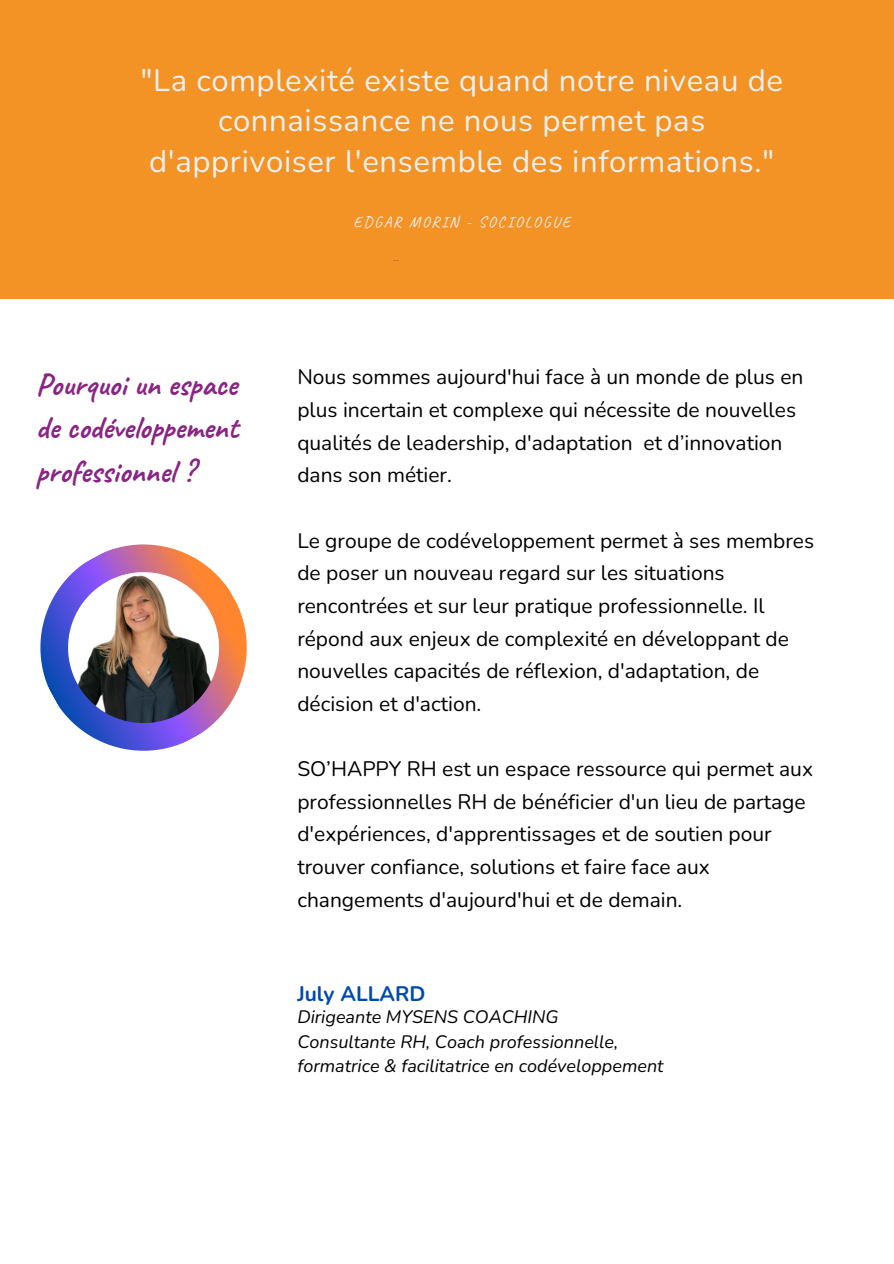
<style>
.page{position:relative;width:894px;height:1264px;background:#fff}
.page>*{position:absolute;margin:0;border:0;box-sizing:border-box;transform-origin:0 0}
.t1{font:700 31.5px/43.8px "Caveat";color:#892484;text-align:justify}
.t2{font:31.05px/40.5px "Nunito";letter-spacing:.02em;color:#edf0f2;text-align:center}
.t3{font:21px/32.7px "Nunito";color:#000}
.t4{font:700 21px "Nunito";color:#004aad}
.t5{font:italic 18px/24.8px "Nunito";color:#000}
.t6{font:15.45px "Caveat";letter-spacing:.125em;color:#edf0f2}
</style>
<div class="page">
<div style="left:0;top:0;width:893px;height:299px;background:#f39325"></div>
<svg style="left:40px;top:544px;width:207px;height:207px"></svg>
<h4 class="t2" style="left:140px;top:60px;width:644px">"La complexité existe quand notre niveau de connaissance ne nous permet pas d'apprivoiser l'ensemble des informations."</h4>
<p class="t1" style="left:36px;top:362px;width:204px">Pourquoi un espace de codéveloppement professionnel ?</p>
<p class="t6" style="left:353px;top:212px;width:219px">EDGAR MORIN - SOCIOLOGUE</p>
<p class="t3" style="left:297px;top:361px;width:507px">Nous sommes aujourd'hui face à un monde de plus en plus incertain et complexe qui nécessite de nouvelles qualités de leadership, d'adaptation et d’innovation dans son métier.</p>
<h1 class="t3" style="left:297px;top:524px;width:518px">Le groupe de codéveloppement permet à ses membres de poser un nouveau regard sur les situations rencontrées et sur leur pratique professionnelle. Il répond aux enjeux de complexité en développant de nouvelles capacités de réflexion, d'adaptation, de décision et d'action.</h1>
<p class="t3" style="left:297px;top:753px;width:517px">SO’HAPPY RH est un espace ressource qui permet aux professionnelles RH de bénéficier d'un lieu de partage d'expériences, d'apprentissages et de soutien pour trouver confiance, solutions et faire face aux changements d'aujourd'hui et de demain.</p>
<p class="t4" style="left:297px;top:979px;width:130px">July ALLARD</p>
<h2 class="t5" style="left:297px;top:1004px;width:367px">Dirigeante MYSENS COACHING<br>Consultante RH, Coach professionnelle, formatrice &amp; facilitatrice en codéveloppement</h2>
</div>
